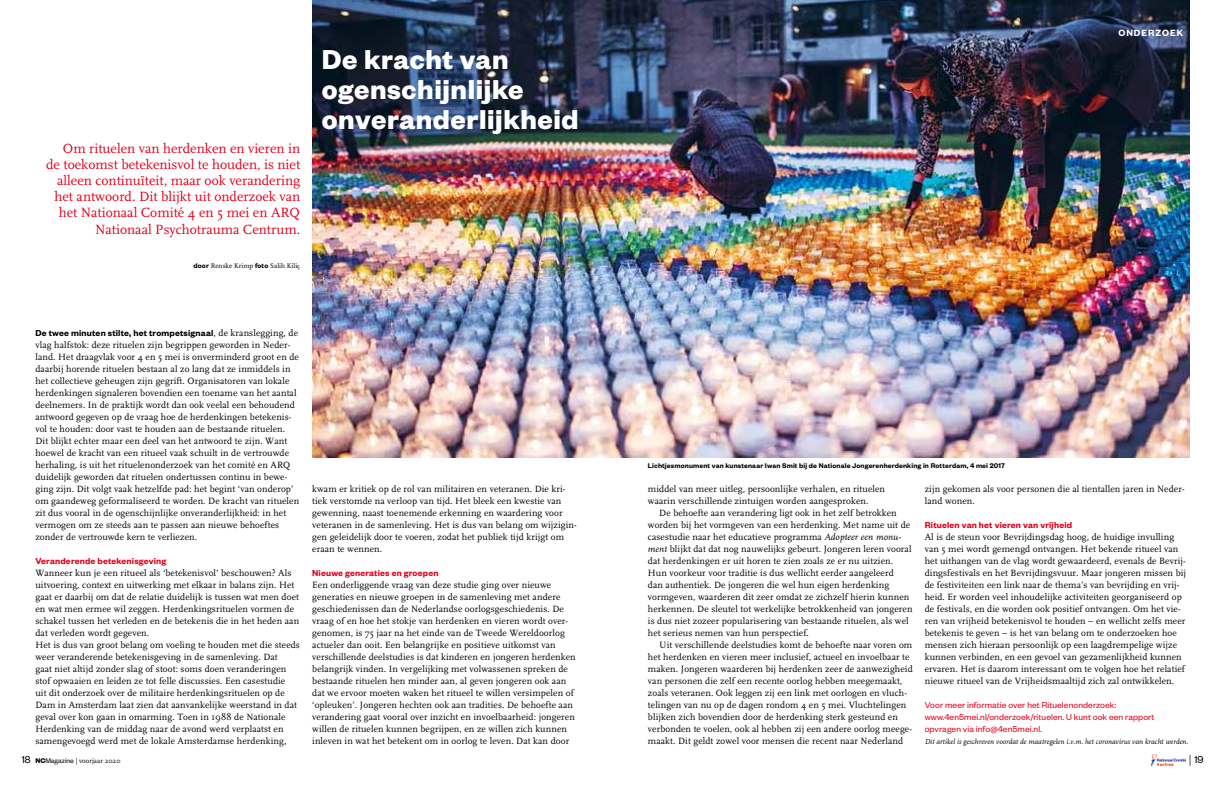
<style>
.page{position:relative;width:1225px;height:794px;background:#fff}
.page>*{position:absolute;margin:0;border:0;box-sizing:border-box;transform-origin:0 0}
.t1{font:700 30px/30px "Founders Grotesk";letter-spacing:.02em;color:#fff}
.t2{font:14px/16.2px "FF Scala";color:#e2001a;text-align:right}
.t3{font:11px "Founders Grotesk";color:#000}
.t4{font:600 10px "Founders Grotesk";letter-spacing:.1em;color:#fff}
.t5{font:9.5px/12px "FF Scala";letter-spacing:.01em;color:#000}
.t6{font:9.5px/12px "Founders Grotesk";letter-spacing:.01em;color:#e2001a}
.t7{font:600 9.5px "Founders Grotesk";letter-spacing:.02em;color:#e2001a}
.t8{font:600 9.5px "Founders Grotesk";letter-spacing:.02em;color:#000}
.t9{font:600 7.5px "Founders Grotesk";letter-spacing:.02em;color:#000}
.t10{font:italic 7.5px "FF Scala";color:#000}
.t11{font:7px "FF Scala";color:#000}
.s1{font-family:"Founders Grotesk";font-weight:600;font-size:7.5px}
.s2{font-family:"FF Scala";font-weight:400}
.s3{font-style:italic}
.s4{font-family:"Founders Grotesk";font-size:11px}
.s5{font-family:"Founders Grotesk";font-weight:700;font-size:7.5px}
.s6{font-family:"Founders Grotesk";font-size:7.5px}
.s7{font-family:"FF Scala"}
</style>
<div class="page">
<img style="left:312px;top:0;width:877px;height:458px">
<img style="left:1151px;top:755px;width:34px;height:10px">
<p class="t2" style="left:46px;top:140px;width:255px">Om rituelen van herdenken en vieren in de toekomst betekenisvol te houden, is niet alleen continuïteit, maar ook verandering het antwoord. Dit blijkt uit onderzoek van het Nationaal Comité 4 en 5 mei en ARQ Nationaal Psychotrauma Centrum.</p>
<p class="t11" style="left:193px;top:261px;width:108px"><span class="s1">door</span> Renske Krimp <span class="s1">foto</span> Salih Kiliç</p>
<h1 class="t1" style="left:322px;top:42px;width:258px">De kracht van ogenschijnlijke onveranderlijkheid</h1>
<p class="t8" style="left:35px;top:327px;width:264px">De twee minuten stilte, het trompetsignaal<span class="s2">, de kranslegging, de</span></p>
<p class="t5" style="left:35px;top:339px;width:265px">vlag halfstok: deze rituelen zijn begrippen geworden in Neder&shy;land. Het draagvlak voor 4 en 5 mei is onverminderd groot en de daarbij horende rituelen bestaan al zo lang dat ze inmiddels in het collectieve geheugen zijn gegrift. Organisatoren van lokale herdenkingen signaleren bovendien een toename van het aantal deelnemers. In de praktijk wordt dan ook veelal een behoudend antwoord gegeven op de vraag hoe de herdenkingen betekenis&shy;vol te houden: door vast te houden aan de bestaande rituelen.<br>Dit blijkt echter maar een deel van het antwoord te zijn. Want hoewel de kracht van een ritueel vaak schuilt in de vertrouwde herhaling, is uit het rituelenonderzoek van het comité en ARQ duidelijk geworden dat rituelen ondertussen continu in bewe&shy;ging zijn. Dit volgt vaak hetzelfde pad: het begint ‘van onderop’ om gaandeweg geformaliseerd te worden. De kracht van rituelen zit dus vooral in de ogenschijnlijke onveranderlijkheid: in het vermogen om ze steeds aan te passen aan nieuwe behoeftes zonder de vertrouwde kern te verliezen.</p>
<p class="t7" style="left:35px;top:555px;width:132px">Veranderende betekenisgeving</p>
<p class="t5" style="left:35px;top:567px;width:266px">Wanneer kun je een ritueel als ‘betekenisvol’ beschouwen? Als uitvoering, context en uitwerking met elkaar in balans zijn. Het gaat er daarbij om dat de relatie duidelijk is tussen wat men doet en wat men ermee wil zeggen. Herdenkingsrituelen vormen de schakel tussen het verleden en de betekenis die in het heden aan dat verleden wordt gegeven.<br>Het is dus van groot belang om voeling te houden met die steeds weer veranderende betekenisgeving in de samenleving. Dat<br>gaat niet altijd zonder slag of stoot: soms doen veranderingen stof opwaaien en leiden ze tot felle discussies. Een casestudie<br>uit dit onderzoek over de militaire herdenkingsrituelen op de Dam in Amsterdam laat zien dat aanvankelijke weerstand in dat geval over kon gaan in omarming. Toen in 1988 de Nationale Herdenking van de middag naar de avond werd verplaatst en samengevoegd werd met de lokale Amsterdamse herdenking,</p>
<p class="t5" style="left:312px;top:483px;width:266px">kwam er kritiek op de rol van militairen en veteranen. Die kri&shy;tiek verstomde na verloop van tijd. Het bleek een kwestie van gewenning, naast toenemende erkenning en waardering voor veteranen in de samenleving. Het is dus van belang om wijzigin&shy;gen geleidelijk door te voeren, zodat het publiek tijd krijgt om eraan te wennen.</p>
<p class="t7" style="left:312px;top:567px;width:128px">Nieuwe generaties en groepen</p>
<p class="t5" style="left:312px;top:579px;width:265px">Een onderliggende vraag van deze studie ging over nieuwe generaties en nieuwe groepen in de samenleving met andere geschiedenissen dan de Nederlandse oorlogsgeschiedenis. De vraag of en hoe het stokje van herdenken en vieren wordt over&shy;genomen, is 75 jaar na het einde van de Tweede Wereldoorlog actueler dan ooit. Een belangrijke en positieve uitkomst van verschillende deelstudies is dat kinderen en jongeren herdenken belangrijk vinden. In vergelijking met volwassenen spreken de bestaande rituelen hen minder aan, al geven jongeren ook aan dat we ervoor moeten waken het ritueel te willen versimpelen of ‘opleuken’. Jongeren hechten ook aan tradities. De behoefte aan verandering gaat vooral over inzicht en invoelbaarheid: jongeren willen de rituelen kunnen begrijpen, en ze willen zich kunnen inleven in wat het betekent om in oorlog te leven. Dat kan door</p>
<p class="t4" style="left:1118px;top:26px;width:66px">Onderzoek</p>
<p class="t9" style="left:648px;top:461px;width:358px">Lichtjesmonument van kunstenaar Iwan Smit bij de Nationale Jongerenherdenking in Rotterdam, 4 mei 2017</p>
<p class="t5" style="left:648px;top:483px;width:239px">middel van meer uitleg, persoonlijke verhalen, en rituelen waarin verschillende zintuigen worden aangesproken.</p>
<p class="t5" style="left:648px;top:507px;width:266px;text-indent:11px">De behoefte aan verandering ligt ook in het zelf betrokken worden bij het vormgeven van een herdenking. Met name uit de casestudie naar het educatieve programma <span class="s3">Adopteer een monu&shy;ment</span> blijkt dat dat nog nauwelijks gebeurt. Jongeren leren vooral dat herdenkingen er uit horen te zien zoals ze er nu uitzien.<br>Hun voorkeur voor traditie is dus wellicht eerder aangeleerd<br>dan authentiek. De jongeren die wel hun eigen herdenking vormgeven, waarderen dit zeer omdat ze zichzelf hierin kunnen herkennen. De sleutel tot werkelijke betrokkenheid van jongeren is dus niet zozeer popularisering van bestaande rituelen, als wel het serieus nemen van hun perspectief.</p>
<p class="t5" style="left:648px;top:639px;width:266px;text-indent:11px">Uit verschillende deelstudies komt de behoefte naar voren om het herdenken en vieren meer inclusief, actueel en invoelbaar te maken. Jongeren waarderen bij herdenken zeer de aanwezigheid van personen die zelf een recente oorlog hebben meegemaakt, zoals veteranen. Ook leggen zij een link met oorlogen en vluch&shy;telingen van nu op de dagen rondom 4 en 5 mei. Vluchtelingen blijken zich bovendien door de herdenking sterk gesteund en verbonden te voelen, ook al hebben zij een andere oorlog meege&shy;maakt. Dit geldt zowel voor mensen die recent naar Nederland</p>
<p class="t5" style="left:924px;top:483px;width:261px">zijn gekomen als voor personen die al tientallen jaren in Neder&shy;land wonen.</p>
<p class="t7" style="left:924px;top:519px;width:149px">Rituelen van het vieren van vrijheid</p>
<p class="t5" style="left:924px;top:531px;width:263px">Al is de steun voor Bevrijdingsdag hoog, de huidige invulling van 5 mei wordt gemengd ontvangen. Het bekende ritueel van het uithangen van de vlag wordt gewaardeerd, evenals de Bevrij&shy;dingsfestivals en het Bevrijdingsvuur. Maar jongeren missen bij de festiviteiten een link naar de thema’s van bevrijding en vrij&shy;heid. Er worden veel inhoudelijke activiteiten georganiseerd op de festivals, en die worden ook positief ontvangen. Om het vie&shy;ren van vrijheid betekenisvol te houden – en wellicht zelfs meer betekenis te geven – is het van belang om te onderzoeken hoe mensen zich hieraan persoonlijk op een laagdrempelige wijze kunnen verbinden, en een gevoel van gezamenlijkheid kunnen ervaren. Het is daarom interessant om te volgen hoe het relatief nieuwe ritueel van de Vrijheidsmaaltijd zich zal ontwikkelen.</p>
<p class="t6" style="left:924px;top:698px;width:231px">Voor meer informatie over het Rituelenonderzoek: www.4en5mei.nl/onderzoek/rituelen. U kunt ook een rapport opvragen via info@4en5mei.nl.</p>
<p class="t10" style="left:924px;top:738px;width:265px">Dit artikel is geschreven voordat de maatregelen i.v.m. het coronavirus van kracht werden.</p>
<p class="t11" style="left:22px;top:756px;width:100px"><span class="s4">18</span> <span class="s5">NC</span><span class="s6">Magazine</span> | voorjaar 2020</p>
<p class="t3" style="left:1188px;top:752px;width:16px"><span class="s7">|</span> 19</p>
</div>
